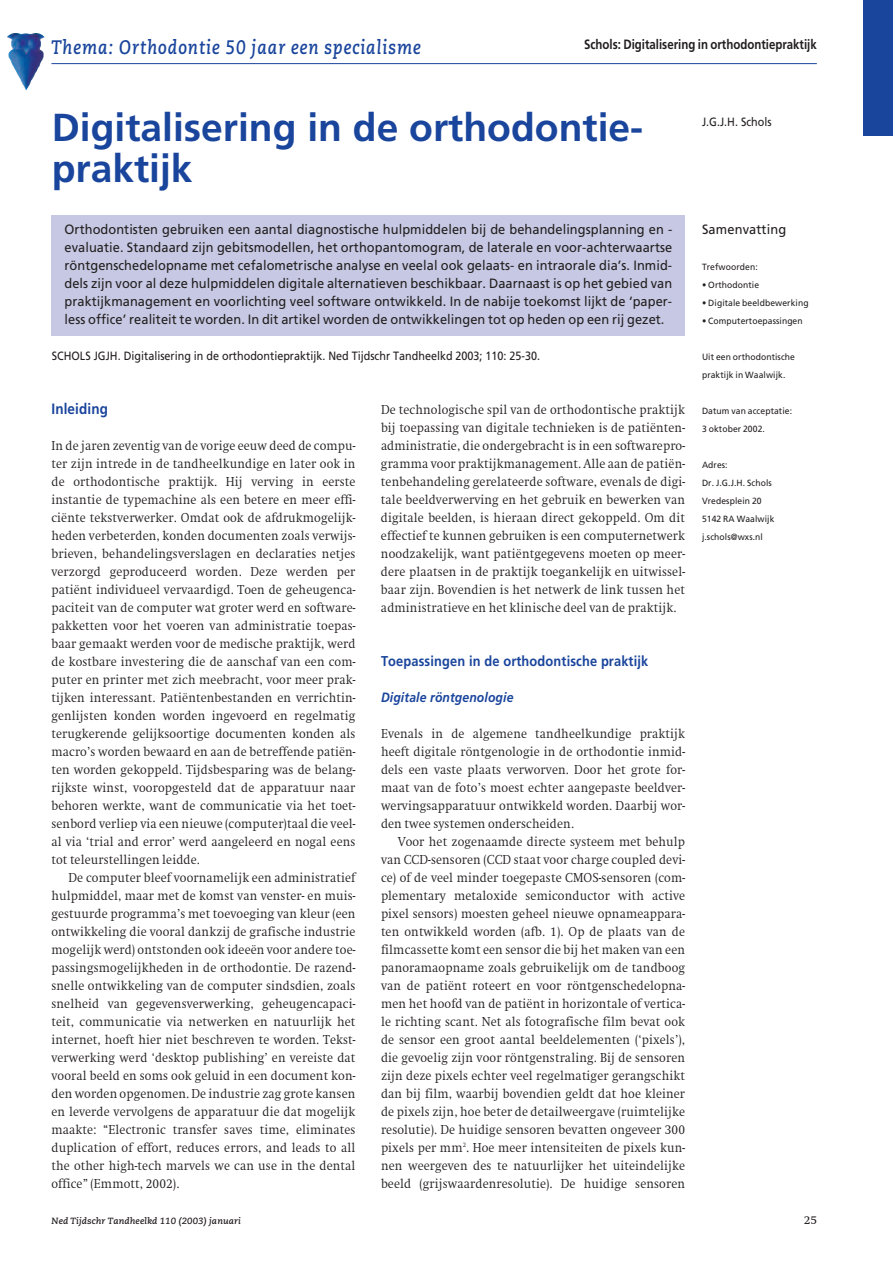
<style>
.page{position:relative;width:893px;height:1263px;background:#fff}
.page>*{position:absolute;margin:0;border:0;box-sizing:border-box;transform-origin:0 0}
.t1{font:700 39px/40.5px "Frutiger";color:#1a459c}
.t2{font:italic 700 19.5px "Caecilia";letter-spacing:.06em;color:#1a459c;scale:.85 1}
.t3{font:700 15px "Frutiger";letter-spacing:.01em;color:#1a459c;scale:.9 1}
.t4{font:700 14.25px "Frutiger";letter-spacing:.01em;color:#1a459c;scale:.9 1}
.t5{font:300 13.5px/18px "Swift";letter-spacing:.01em;color:#231f20;text-align:justify;scale:.92 1}
.t6{font:13.5px/18px "Frutiger";letter-spacing:.005em;color:#231f20;text-align:justify;scale:.95 1}
.t7{font:700 13.5px "Frutiger";color:#231f20;scale:.85 1}
.t8{font:italic 700 13.5px "Frutiger";letter-spacing:.01em;color:#1a459c;scale:.9 1}
.t9{font:12px "Frutiger";color:#231f20;scale:.9 1}
.t10{font:12px "Swift";color:#231f20}
.t11{font:9px/18px "Frutiger";letter-spacing:.01em;color:#231f20;scale:.95 1}
.t12{font:italic 700 9px "Caecilia";letter-spacing:.01em;color:#231f20}
</style>
<div class="page">
<hr style="left:51px;top:63px;width:766px;height:1px;background:#1a459c">
<img style="left:7px;top:33px;width:37px;height:57px">
<div style="left:51px;top:216px;width:634px;height:120px;background:#c7c9e4"></div>
<div style="left:864px;top:0;width:29px;height:136px;background:#1a459c"></div>
<h2 class="t2" style="left:51px;top:39px;width:436px">Thema: Orthodontie 50 jaar een specialisme</h2>
<p class="t7" style="left:584px;top:39px;width:275px">Schols: Digitalisering in orthodontiepraktijk</p>
<h1 class="t1" style="left:52px;top:110px;width:593px">Digitalisering in de orthodontie&shy;praktijk</h1>
<p class="t6" style="left:65px;top:221px;width:641px">Orthodontisten gebruiken een aantal diagnostische hulpmiddelen bij de behandelingsplanning en - evaluatie. Standaard zijn gebitsmodellen, het orthopantomogram, de laterale en voor-achterwaartse röntgenschedelopname met cefalometrische analyse en veelal ook gelaats- en intraorale dia’s. Inmid&shy;dels zijn voor al deze hulpmiddelen digitale alternatieven beschikbaar. Daarnaast is op het gebied van praktijkmanagement en voorlichting veel software ontwikkeld. In de nabije toekomst lijkt de ‘paper&shy;less office’ realiteit te worden. In dit artikel worden de ontwikkelingen tot op heden op een rij gezet.</p>
<p class="t9" style="left:52px;top:351px;width:544px">SCHOLS JGJH. Digitalisering in de orthodontiepraktijk. Ned Tijdschr Tandheelkd 2003; 110: 25-30.</p>
<p class="t3" style="left:51px;top:403px;width:64px">Inleiding</p>
<p class="t5" style="left:51px;top:437px;width:332px">In de jaren zeventig van de vorige eeuw deed de compu&shy;ter zijn intrede in de tandheelkundige en later ook in de orthodontische praktijk. Hij verving in eerste instantie de typemachine als een betere en meer effi&shy;ciënte tekstverwerker. Omdat ook de afdrukmogelijk&shy;heden verbeterden, konden documenten zoals verwijs&shy;brieven, behandelingsverslagen en declaraties netjes verzorgd geproduceerd worden. Deze werden per patiënt individueel vervaardigd. Toen de geheugenca&shy;paciteit van de computer wat groter werd en software&shy;pakketten voor het voeren van administratie toepas&shy;baar gemaakt werden voor de medische praktijk, werd de kostbare investering die de aanschaf van een com&shy;puter en printer met zich meebracht, voor meer prak&shy;tijken interessant. Patiëntenbestanden en verrichtin&shy;genlijsten konden worden ingevoerd en regelmatig terugkerende gelijksoortige documenten konden als macro’s worden bewaard en aan de betreffende patiën&shy;ten worden gekoppeld. Tijdsbesparing was de belang&shy;rijkste winst, vooropgesteld dat de apparatuur naar behoren werkte, want de communicatie via het toet&shy;senbord verliep via een nieuwe (computer)taal die veel&shy;al via ‘trial and error’ werd aangeleerd en nogal eens tot teleurstellingen leidde.</p>
<p class="t5" style="left:51px;top:869px;width:332px;text-indent:17px">De computer bleef voornamelijk een administratief hulpmiddel, maar met de komst van venster- en muis&shy;gestuurde programma’s met toevoeging van kleur (een ontwikkeling die vooral dankzij de grafische industrie mogelijk werd) ontstonden ook ideeën voor andere toe&shy;passingsmogelijkheden in de orthodontie. De razend&shy;snelle ontwikkeling van de computer sindsdien, zoals snelheid van gegevensverwerking, geheugencapaci&shy;teit, communicatie via netwerken en natuurlijk het internet, hoeft hier niet beschreven te worden. Tekst&shy;verwerking werd ‘desktop publishing’ en vereiste dat vooral beeld en soms ook geluid in een document kon&shy;den worden opgenomen. De industrie zag grote kansen en leverde vervolgens de apparatuur die dat mogelijk maakte: “Electronic transfer saves time, eliminates duplication of effort, reduces errors, and leads to all the other high-tech marvels we can use in the dental office” (Emmott, 2002).</p>
<p class="t5" style="left:381px;top:401px;width:332px">De technologische spil van de orthodontische praktijk bij toepassing van digitale technieken is de patiënten&shy;administratie, die ondergebracht is in een softwarepro&shy;gramma voor praktijkmanagement. Alle aan de patiën&shy;tenbehandeling gerelateerde software, evenals de digi&shy;tale beeldverwerving en het gebruik en bewerken van digitale beelden, is hieraan direct gekoppeld. Om dit effectief te kunnen gebruiken is een computernetwerk noodzakelijk, want patiëntgegevens moeten op meer&shy;dere plaatsen in de praktijk toegankelijk en uitwissel&shy;baar zijn. Bovendien is het netwerk de link tussen het administratieve en het klinische deel van de praktijk.</p>
<p class="t4" style="left:381px;top:655px;width:299px">Toepassingen in de orthodontische praktijk</p>
<p class="t8" style="left:381px;top:692px;width:149px">Digitale röntgenologie</p>
<p class="t5" style="left:381px;top:725px;width:332px">Evenals in de algemene tandheelkundige praktijk heeft digitale röntgenologie in de orthodontie inmid&shy;dels een vaste plaats verworven. Door het grote for&shy;maat van de foto’s moest echter aangepaste beeldver&shy;wervingsapparatuur ontwikkeld worden. Daarbij wor&shy;den twee systemen onderscheiden.</p>
<p class="t5" style="left:381px;top:833px;width:332px;text-indent:17px">Voor het zogenaamde directe systeem met behulp van CCD-sensoren (CCD staat voor charge coupled devi&shy;ce) of de veel minder toegepaste CMOS-sensoren (com&shy;plementary metaloxide semiconductor with active pixel sensors) moesten geheel nieuwe opnameappara&shy;ten ontwikkeld worden (afb. 1). Op de plaats van de filmcassette komt een sensor die bij het maken van een panoramaopname zoals gebruikelijk om de tandboog van de patiënt roteert en voor röntgenschedelopna&shy;men het hoofd van de patiënt in horizontale of vertica&shy;le richting scant. Net als fotografische film bevat ook de sensor een groot aantal beeldelementen (‘pixels’), die gevoelig zijn voor röntgenstraling. Bij de sensoren zijn deze pixels echter veel regelmatiger gerangschikt dan bij film, waarbij bovendien geldt dat hoe kleiner de pixels zijn, hoe beter de detailweergave (ruimtelijke resolutie). De huidige sensoren bevatten ongeveer 300 pixels per mm<sup>2</sup>. Hoe meer intensiteiten de pixels kun&shy;nen weergeven des te natuurlijker het uiteindelijke beeld (grijswaardenresolutie). De huidige sensoren</p>
<p class="t9" style="left:702px;top:117px;width:79px">J.G.J.H. Schols</p>
<p class="t6" style="left:702px;top:221px;width:90px">Samenvatting</p>
<p class="t11" style="left:702px;top:258px;width:60px">Trefwoorden:</p>
<p class="t11" style="left:702px;top:276px;width:62px">• Orthodontie</p>
<p class="t11" style="left:702px;top:294px;width:114px">• Digitale beeldbewerking</p>
<p class="t11" style="left:702px;top:312px;width:107px">• Computertoepassingen</p>
<p class="t11" style="left:702px;top:348px;width:99px">Uit een orthodontische praktijk in Waalwijk.</p>
<p class="t11" style="left:702px;top:402px;width:96px">Datum van acceptatie:<br>3 oktober 2002.</p>
<p class="t11" style="left:702px;top:456px;width:78px">Adres:<br>Dr. J.G.J.H. Schols<br>Vredesplein 20<br>5142 RA Waalwijk j.schols@wxs.nl</p>
<p class="t12" style="left:51px;top:1217px;width:191px">Ned Tijdschr Tandheelkd 110 (2003) januari</p>
<p class="t10" style="left:804px;top:1215px;width:15px">25</p>
</div>
